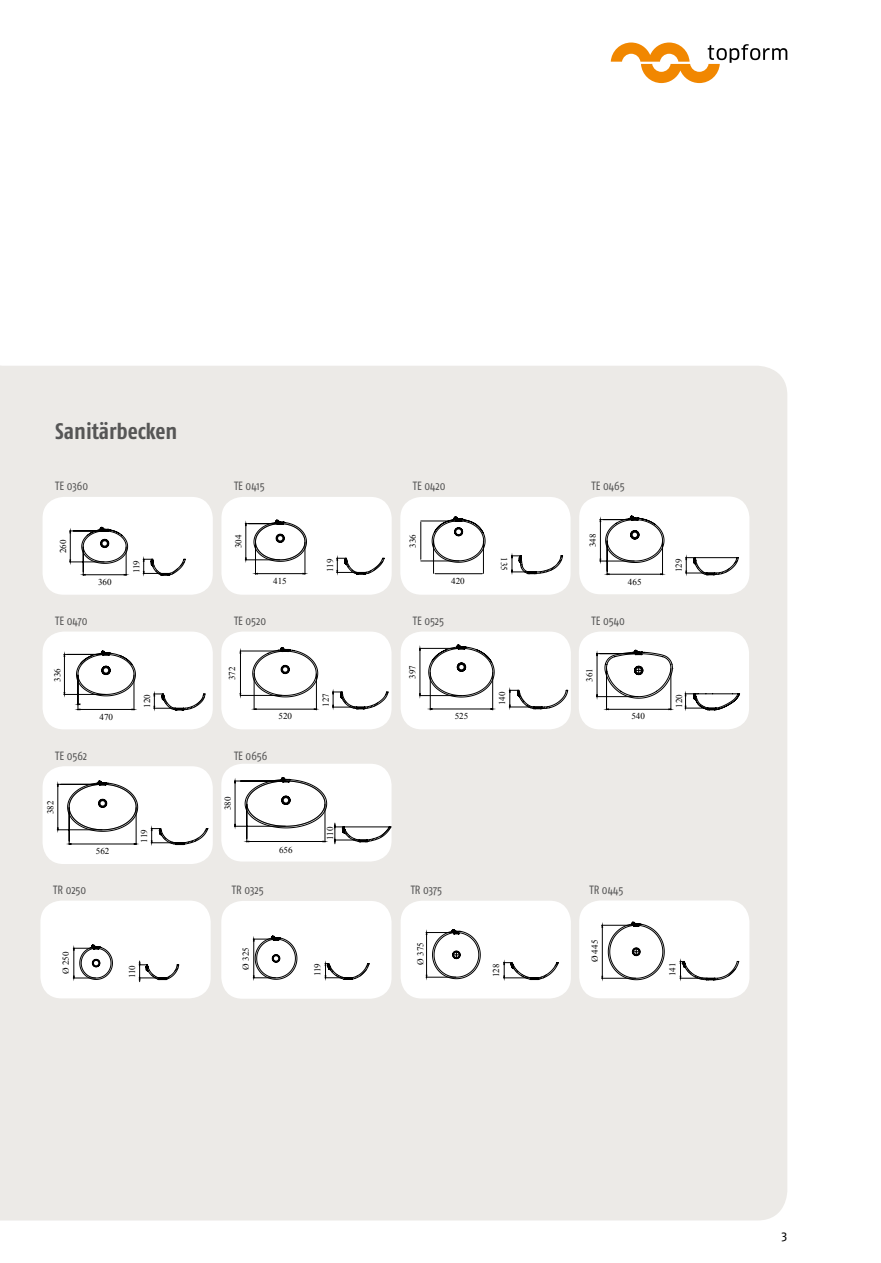
<style>
.page{position:relative;width:881px;height:1263px;background:#fff}
.page>*{position:absolute;margin:0;border:0;box-sizing:border-box;transform-origin:0 0}
.t1{font:700 22.5px "Fago Co";color:#565656}
.t2{font:12.75px "Fago No Regular LF";color:#000}
.t3{font:12px "Fago Co";color:#565656}
.t4{font:9px "Times New Roman";color:#000}
</style>
<div class="page">
<svg style="left:610px;top:43px;width:177px;height:40px"></svg>
<div style="left:0;top:366px;width:787px;height:854px;background:#eceae7"></div>
<div style="left:43px;top:631px;width:170px;height:98px;background:#fff;border-radius:21px"></div>
<div style="left:578px;top:631px;width:170px;height:98px;background:#fff;border-radius:21px"></div>
<div style="left:221px;top:497px;width:170px;height:98px;background:#fff;border-radius:21px"></div>
<hr style="left:245px;top:524px;width:1px;height:36px;background:#000">
<hr style="left:245px;top:523px;width:34px;height:1px;background:#000">
<hr style="left:245px;top:560px;width:34px;height:1px;background:#000">
<svg style="left:254px;top:520px;width:52px;height:54px"></svg>
<svg style="left:336px;top:558px;width:48px;height:16px"></svg>
<div style="left:579px;top:496px;width:170px;height:98px;background:#fff;border-radius:21px"></div>
<hr style="left:607px;top:574px;width:55px;height:1px;background:#000">
<hr style="left:662px;top:541px;width:1px;height:34px;background:#000">
<hr style="left:606px;top:541px;width:1px;height:34px;background:#000">
<svg style="left:599px;top:516px;width:65px;height:47px"></svg>
<svg style="left:685px;top:557px;width:53px;height:18px"></svg>
<div style="left:43px;top:497px;width:170px;height:98px;background:#fff;border-radius:21px"></div>
<hr style="left:70px;top:531px;width:1px;height:31px;background:#000">
<hr style="left:70px;top:531px;width:34px;height:1px;background:#000">
<hr style="left:70px;top:562px;width:34px;height:1px;background:#000">
<svg style="left:82px;top:527px;width:46px;height:48px"></svg>
<svg style="left:143px;top:559px;width:42px;height:16px"></svg>
<div style="left:400px;top:497px;width:170px;height:98px;background:#fff;border-radius:21px"></div>
<svg style="left:432px;top:517px;width:53px;height:45px"></svg>
<svg style="left:511px;top:556px;width:51px;height:18px"></svg>
<hr style="left:435px;top:573px;width:47px;height:1px;background:#000">
<hr style="left:420px;top:522px;width:1px;height:37px;background:#000">
<hr style="left:433px;top:540px;width:1px;height:34px;background:#000">
<hr style="left:483px;top:540px;width:1px;height:34px;background:#000">
<hr style="left:78px;top:709px;width:56px;height:1px;background:#000">
<hr style="left:134px;top:675px;width:1px;height:35px;background:#000">
<hr style="left:78px;top:675px;width:1px;height:35px;background:#000">
<hr style="left:64px;top:654px;width:1px;height:40px;background:#000">
<hr style="left:64px;top:654px;width:41px;height:1px;background:#000">
<hr style="left:64px;top:694px;width:41px;height:1px;background:#000">
<svg style="left:76px;top:651px;width:59px;height:45px"></svg>
<svg style="left:154px;top:694px;width:51px;height:16px"></svg>
<div style="left:221px;top:631px;width:170px;height:98px;background:#fff;border-radius:21px"></div>
<svg style="left:252px;top:647px;width:66px;height:50px"></svg>
<svg style="left:332px;top:692px;width:56px;height:17px"></svg>
<hr style="left:255px;top:709px;width:59px;height:1px;background:#000">
<hr style="left:240px;top:652px;width:1px;height:42px;background:#000">
<hr style="left:254px;top:673px;width:1px;height:37px;background:#000">
<hr style="left:316px;top:673px;width:1px;height:37px;background:#000">
<div style="left:400px;top:631px;width:170px;height:98px;background:#fff;border-radius:21px"></div>
<svg style="left:428px;top:645px;width:66px;height:52px"></svg>
<svg style="left:509px;top:690px;width:58px;height:19px"></svg>
<hr style="left:432px;top:709px;width:58px;height:1px;background:#000">
<hr style="left:419px;top:650px;width:1px;height:44px;background:#000">
<hr style="left:430px;top:672px;width:1px;height:38px;background:#000">
<hr style="left:492px;top:672px;width:1px;height:38px;background:#000">
<hr style="left:606px;top:709px;width:64px;height:1px;background:#000">
<hr style="left:670px;top:668px;width:1px;height:42px;background:#000">
<hr style="left:606px;top:668px;width:1px;height:42px;background:#000">
<hr style="left:596px;top:654px;width:1px;height:43px;background:#000">
<hr style="left:596px;top:653px;width:41px;height:1px;background:#000">
<hr style="left:596px;top:696px;width:41px;height:1px;background:#000">
<svg style="left:604px;top:650px;width:69px;height:48px"></svg>
<svg style="left:684px;top:693px;width:55px;height:17px"></svg>
<div style="left:43px;top:766px;width:170px;height:98px;background:#fff;border-radius:21px"></div>
<svg style="left:151px;top:828px;width:57px;height:17px"></svg>
<hr style="left:69px;top:844px;width:67px;height:1px;background:#000">
<hr style="left:136px;top:808px;width:1px;height:36px;background:#000">
<hr style="left:69px;top:808px;width:1px;height:36px;background:#000">
<hr style="left:57px;top:784px;width:1px;height:46px;background:#000">
<hr style="left:57px;top:784px;width:45px;height:1px;background:#000">
<hr style="left:57px;top:829px;width:45px;height:1px;background:#000">
<svg style="left:67px;top:781px;width:71px;height:50px"></svg>
<div style="left:221px;top:764px;width:170px;height:97px;background:#fff;border-radius:21px"></div>
<hr style="left:247px;top:841px;width:78px;height:1px;background:#000">
<hr style="left:324px;top:804px;width:1px;height:38px;background:#000">
<hr style="left:246px;top:804px;width:1px;height:38px;background:#000">
<hr style="left:235px;top:781px;width:1px;height:45px;background:#000">
<hr style="left:234px;top:781px;width:51px;height:1px;background:#000">
<hr style="left:234px;top:826px;width:51px;height:1px;background:#000">
<svg style="left:245px;top:777px;width:82px;height:51px"></svg>
<svg style="left:334px;top:823px;width:57px;height:21px"></svg>
<div style="left:40px;top:900px;width:170px;height:98px;background:#fff;border-radius:21px"></div>
<svg style="left:73px;top:945px;width:40px;height:34px"></svg>
<svg style="left:139px;top:961px;width:40px;height:21px"></svg>
<div style="left:400px;top:901px;width:170px;height:97px;background:#fff;border-radius:21px"></div>
<svg style="left:426px;top:929px;width:54px;height:50px"></svg>
<svg style="left:503px;top:962px;width:55px;height:18px"></svg>
<div style="left:579px;top:900px;width:170px;height:98px;background:#fff;border-radius:21px"></div>
<svg style="left:679px;top:961px;width:59px;height:19px"></svg>
<hr style="left:601px;top:925px;width:1px;height:53px;background:#000">
<hr style="left:601px;top:978px;width:34px;height:1px;background:#000">
<hr style="left:601px;top:925px;width:34px;height:1px;background:#000">
<svg style="left:608px;top:922px;width:56px;height:58px"></svg>
<div style="left:221px;top:901px;width:170px;height:98px;background:#fff;border-radius:21px"></div>
<svg style="left:253px;top:936px;width:44px;height:43px"></svg>
<svg style="left:325px;top:963px;width:44px;height:16px"></svg>
<hr style="left:240px;top:651px;width:42px;height:1px;background:#000">
<hr style="left:420px;top:648px;width:41px;height:1px;background:#000">
<hr style="left:420px;top:695px;width:41px;height:1px;background:#000">
<hr style="left:240px;top:695px;width:42px;height:1px;background:#000">
<hr style="left:420px;top:561px;width:39px;height:1px;background:#000">
<hr style="left:420px;top:521px;width:39px;height:1px;background:#000">
<h1 class="t1" style="left:55px;top:418px;width:124px">Sanitärbecken</h1>
<h3 class="t3" style="left:55px;top:479px;width:34px">TE 0360</h3>
<h3 class="t3" style="left:234px;top:479px;width:32px">TE 0415</h3>
<h3 class="t3" style="left:412px;top:479px;width:34px">TE 0420</h3>
<h3 class="t3" style="left:591px;top:479px;width:34px">TE 0465</h3>
<p class="t4" style="left:57px;top:553px;width:15px;rotate:-90deg">260</p>
<p class="t4" style="left:98px;top:576px;width:15px">360</p>
<p class="t4" style="left:130px;top:573px;width:15px;rotate:-90deg">119</p>
<p class="t4" style="left:232px;top:548px;width:15px;rotate:-90deg">304</p>
<p class="t4" style="left:273px;top:575px;width:15px">415</p>
<p class="t4" style="left:324px;top:572px;width:15px;rotate:-90deg">119</p>
<p class="t4" style="left:406px;top:548px;width:15px;rotate:-90deg">336</p>
<p class="t4" style="left:451px;top:575px;width:15px">420</p>
<p class="t4" style="left:510px;top:557px;width:15px;rotate:90deg">135</p>
<p class="t4" style="left:586px;top:547px;width:15px;rotate:-90deg">348</p>
<p class="t4" style="left:627px;top:576px;width:15px">465</p>
<h3 class="t3" style="left:55px;top:614px;width:34px">TE 0470</h3>
<h3 class="t3" style="left:234px;top:614px;width:34px">TE 0520</h3>
<h3 class="t3" style="left:412px;top:614px;width:33px">TE 0525</h3>
<h3 class="t3" style="left:591px;top:614px;width:35px">TE 0540</h3>
<p class="t4" style="left:51px;top:681px;width:15px;rotate:-90deg">336</p>
<p class="t4" style="left:226px;top:680px;width:15px;rotate:-90deg">372</p>
<p class="t4" style="left:406px;top:678px;width:15px;rotate:-90deg">397</p>
<p class="t4" style="left:583px;top:682px;width:15px;rotate:-90deg">361</p>
<p class="t4" style="left:141px;top:708px;width:15px;rotate:-90deg">120</p>
<p class="t4" style="left:319px;top:707px;width:15px;rotate:-90deg">127</p>
<p class="t4" style="left:496px;top:705px;width:15px;rotate:-90deg">140</p>
<p class="t4" style="left:99px;top:710px;width:15px">470</p>
<p class="t4" style="left:278px;top:710px;width:15px">520</p>
<p class="t4" style="left:454px;top:710px;width:15px">525</p>
<p class="t4" style="left:631px;top:710px;width:15px">540</p>
<h3 class="t3" style="left:55px;top:749px;width:33px">TE 0562</h3>
<h3 class="t3" style="left:234px;top:749px;width:35px">TE 0656</h3>
<p class="t4" style="left:44px;top:814px;width:15px;rotate:-90deg">382</p>
<p class="t4" style="left:96px;top:845px;width:15px">562</p>
<p class="t4" style="left:138px;top:843px;width:15px;rotate:-90deg">119</p>
<p class="t4" style="left:222px;top:810px;width:15px;rotate:-90deg">380</p>
<p class="t4" style="left:279px;top:843px;width:15px">656</p>
<p class="t4" style="left:324px;top:840px;width:15px;rotate:-90deg">110</p>
<h3 class="t3" style="left:53px;top:883px;width:35px">TR 0250</h3>
<h3 class="t3" style="left:232px;top:883px;width:33px">TR 0325</h3>
<h3 class="t3" style="left:410px;top:883px;width:33px">TR 0375</h3>
<h3 class="t3" style="left:589px;top:883px;width:35px">TR 0445</h3>
<p class="t4" style="left:60px;top:974px;width:24px;rotate:-90deg">Ø 250</p>
<p class="t4" style="left:126px;top:978px;width:15px;rotate:-90deg">110</p>
<p class="t4" style="left:240px;top:970px;width:24px;rotate:-90deg">Ø 325</p>
<p class="t4" style="left:311px;top:976px;width:15px;rotate:-90deg">119</p>
<p class="t4" style="left:414px;top:965px;width:24px;rotate:-90deg">Ø 375</p>
<p class="t4" style="left:490px;top:977px;width:15px;rotate:-90deg">128</p>
<p class="t4" style="left:588px;top:962px;width:24px;rotate:-90deg">Ø 445</p>
<p class="t4" style="left:672px;top:572px;width:15px;rotate:-90deg">129</p>
<p class="t4" style="left:673px;top:708px;width:15px;rotate:-90deg">120</p>
<p class="t4" style="left:666px;top:976px;width:15px;rotate:-90deg">141</p>
<h2 class="t2" style="left:781px;top:1229px;width:7px">3</h2>
</div>
